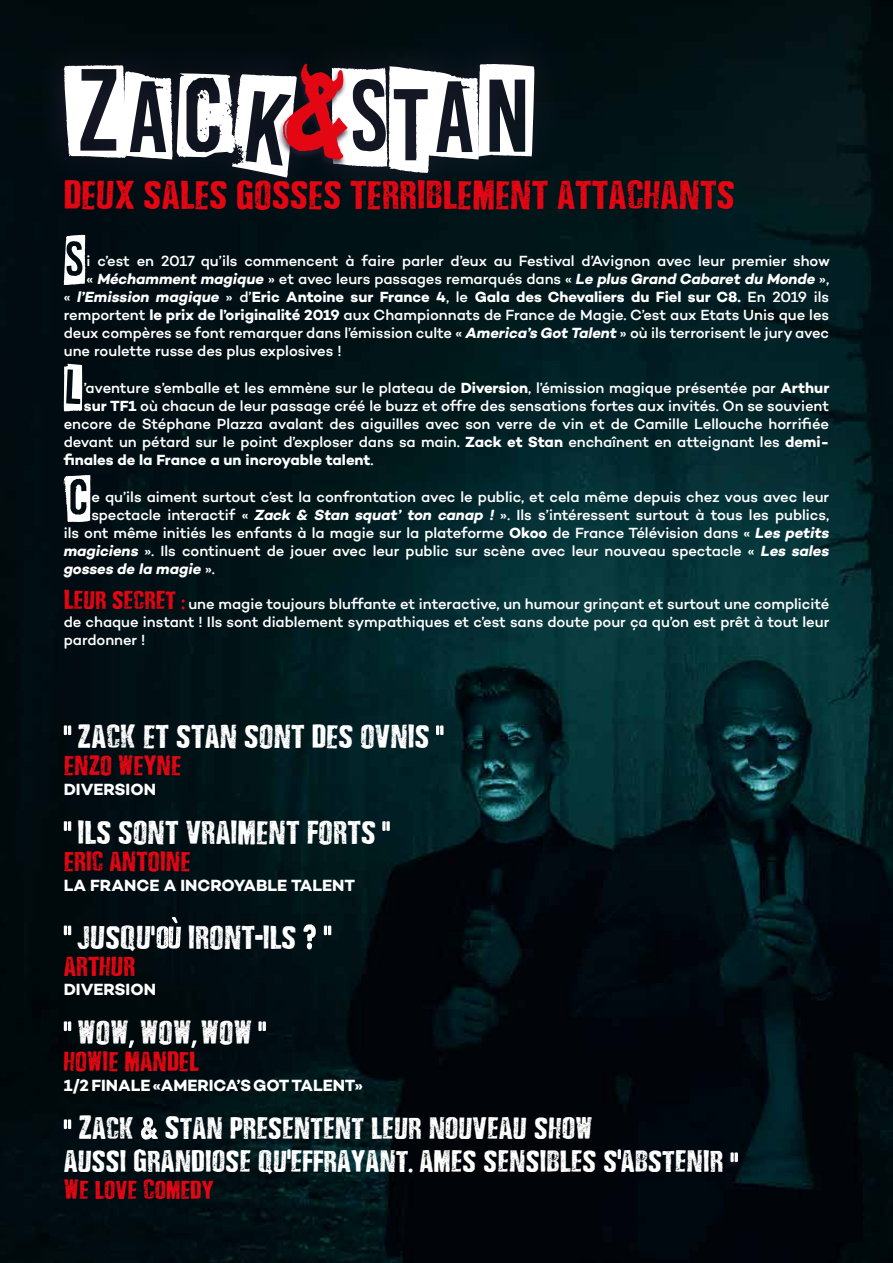
<style>
.page{position:relative;width:893px;height:1263px;background:#fff}
.page>*{position:absolute;margin:0;border:0;box-sizing:border-box;transform-origin:0 0}
.t1{font:63.15px "Allrightsreserved";color:#fff}
.t2{font:33px "Depressionist 3 Revisited";color:#e30613}
.t3{font:27px/33px "Depressionist 3 Revisited";color:#fff}
.t4{font:22.5px "Depressionist 3 Revisited";color:#e30613}
.t5{font:700 16.5px "Campton";color:#fff}
.t6{font:500 15px/18px "Campton";letter-spacing:-.005em;color:#fff;text-align:justify}
.t7{font:700 15px "Campton";letter-spacing:-.005em;color:#fff}
.t8{font:italic 700 15px "Campton";color:#fff}
.s1{font-weight:500;font-style:normal}
.s2{font-weight:500}
.s3{font-style:italic}
.s4{font-weight:700}
.s5{font-weight:700;font-style:italic}
.s6{font-family:"Depressionist 3 Revisited";font-weight:400;font-size:22.5px;color:#e30613}
</style>
<div class="page">
<img style="left:0;top:0;width:893px;height:1263px">
<div style="left:35px;top:34px;width:529px;height:171px;background:#020e14"></div>
<svg style="left:64px;top:64px;width:470px;height:113px"></svg>
<svg style="left:64px;top:725px;width:7px;height:10px"></svg>
<svg style="left:436px;top:725px;width:8px;height:10px"></svg>
<svg style="left:64px;top:821px;width:7px;height:10px"></svg>
<svg style="left:382px;top:821px;width:8px;height:10px"></svg>
<svg style="left:64px;top:1021px;width:7px;height:10px"></svg>
<svg style="left:129px;top:1040px;width:5px;height:8px"></svg>
<svg style="left:191px;top:1040px;width:5px;height:8px"></svg>
<svg style="left:258px;top:1021px;width:8px;height:10px"></svg>
<svg style="left:64px;top:925px;width:7px;height:10px"></svg>
<svg style="left:151px;top:917px;width:30px;height:32px"></svg>
<svg style="left:255px;top:935px;width:8px;height:5px"></svg>
<svg style="left:303px;top:924px;width:28px;height:25px"></svg>
<svg style="left:182px;top:599px;width:3px;height:10px"></svg>
<svg style="left:64px;top:1119px;width:7px;height:10px"></svg>
<svg style="left:141px;top:1117px;width:17px;height:22px"></svg>
<svg style="left:287px;top:1149px;width:4px;height:10px"></svg>
<svg style="left:409px;top:1168px;width:4px;height:4px"></svg>
<svg style="left:618px;top:1149px;width:3px;height:10px"></svg>
<div style="left:725px;top:1152px;width:16px;height:18px;background:#241f33;opacity:.75"></div>
<svg style="left:730px;top:1152px;width:8px;height:10px"></svg>
<h2 class="t2" style="left:64px;top:178px;width:673px">DEUX SALES GOSSES TERRIBLEMENT ATTACHANTS</h2>
<h1 class="t1" style="left:65px;top:229px;width:22px">S</h1>
<p class="t6" style="left:87px;top:251px;width:745px">i c’est en 2017 qu’ils commencent à faire parler d’eux au Festival d’Avignon avec leur premier show</p>
<p class="t8" style="left:87px;top:269px;width:744px"><span class="s1">«</span> Méchamment magique <span class="s1">» et avec leurs passages remarqués dans «</span> Le plus Grand Cabaret du Monde <span class="s1">»,</span></p>
<p class="t7" style="left:64px;top:287px;width:767px"><span class="s2">«</span> <span class="s3">l’Emission magique</span> <span class="s2">» d’</span>Eric Antoine sur France 4<span class="s2">, le</span> Gala des Chevaliers du Fiel sur C8. <span class="s2">En 2019 ils</span></p>
<p class="t6" style="left:64px;top:305px;width:767px">remportent <span class="s4">le prix de l’originalité 2019</span> aux Championnats de France de Magie. C’est aux Etats Unis que les</p>
<p class="t6" style="left:64px;top:323px;width:767px">deux compères se font remarquer dans l’émission culte « <span class="s5">America’s Got Talent</span> » où ils terrorisent le jury avec</p>
<p class="t6" style="left:64px;top:341px;width:279px">une roulette russe des plus explosives !</p>
<h1 class="t1" style="left:64px;top:356px;width:20px">L</h1>
<p class="t6" style="left:84px;top:378px;width:747px">’aventure s’emballe et les emmène sur le plateau de <span class="s4">Diversion</span>, l’émission magique présentée par <span class="s4">Arthur</span></p>
<p class="t6" style="left:84px;top:396px;width:747px"><span class="s4">sur TF1</span> où chacun de leur passage créé le buzz et offre des sensations fortes aux invités. On se souvient</p>
<p class="t6" style="left:64px;top:414px;width:767px">encore de Stéphane Plazza avalant des aiguilles avec son verre de vin et de Camille Lellouche horrifiée</p>
<p class="t6" style="left:64px;top:432px;width:767px">devant un pétard sur le point d’exploser dans sa main. <span class="s4">Zack et Stan</span> enchaînent en atteignant les <span class="s4">demi-</span></p>
<p class="t7" style="left:64px;top:450px;width:311px">finales de la France a un incroyable talent<span class="s2">.</span></p>
<h1 class="t1" style="left:66px;top:465px;width:26px">C</h1>
<p class="t6" style="left:91px;top:487px;width:739px">e qu’ils aiment surtout c’est la confrontation avec le public, et cela même depuis chez vous avec leur</p>
<p class="t6" style="left:91px;top:505px;width:739px">spectacle interactif « <span class="s5">Zack &amp; Stan squat’ ton canap !</span> ». Ils s’intéressent surtout à tous les publics,</p>
<p class="t6" style="left:64px;top:523px;width:767px">ils ont même initiés les enfants à la magie sur la plateforme <span class="s4">Okoo</span> de France Télévision dans « <span class="s5">Les petits</span></p>
<p class="t6" style="left:64px;top:541px;width:767px"><span class="s5">magiciens</span> ». Ils continuent de jouer avec leur public sur scène avec leur nouveau spectacle « <span class="s5">Les sales</span></p>
<p class="t8" style="left:64px;top:559px;width:153px">gosses de la magie <span class="s1">».</span></p>
<p class="t6" style="left:64px;top:595px;width:767px"><span class="s6">LEUR SECRET</span> une magie toujours bluffante et interactive, un humour grinçant et surtout une complicité de chaque instant ! Ils sont diablement sympathiques et c’est sans doute pour ça qu’on est prêt à tout leur pardonner !</p>
<h3 class="t3" style="left:78px;top:723px;width:354px">ZACK ET STAN SONT DES OVNIS</h3>
<h3 class="t4" style="left:64px;top:754px;width:119px">ENZO WEYNE</h3>
<p class="t5" style="left:64px;top:779px;width:94px">DIVERSION</p>
<h3 class="t3" style="left:78px;top:818px;width:300px">ILS SONT VRAIMENT FORTS</h3>
<h3 class="t4" style="left:64px;top:850px;width:129px">ERIC ANTOINE</h3>
<p class="t5" style="left:64px;top:875px;width:293px">LA FRANCE A INCROYABLE TALENT</p>
<h3 class="t3" style="left:78px;top:923px;width:75px">JUSQU</h3>
<h3 class="t3" style="left:188px;top:923px;width:110px">IRONT ILS</h3>
<h3 class="t4" style="left:64px;top:955px;width:73px">ARTHUR</h3>
<p class="t5" style="left:64px;top:979px;width:94px">DIVERSION</p>
<h3 class="t3" style="left:78px;top:1018px;width:176px">WOW WOW WOW</h3>
<h3 class="t4" style="left:64px;top:1050px;width:137px">HOWIE MANDEL</h3>
<p class="t5" style="left:64px;top:1075px;width:300px">1/2 FINALE «AMERICA’S GOT TALENT»</p>
<h3 class="t3" style="left:64px;top:1113px;width:661px;text-indent:15px">ZACK STAN PRESENTENT LEUR NOUVEAU SHOW<br>AUSSI GRANDIOSE QUEFFRAYANT AMES SENSIBLES SABSTENIR</h3>
<h3 class="t4" style="left:64px;top:1178px;width:151px">WE LOVE COMEDY</h3>
</div>
